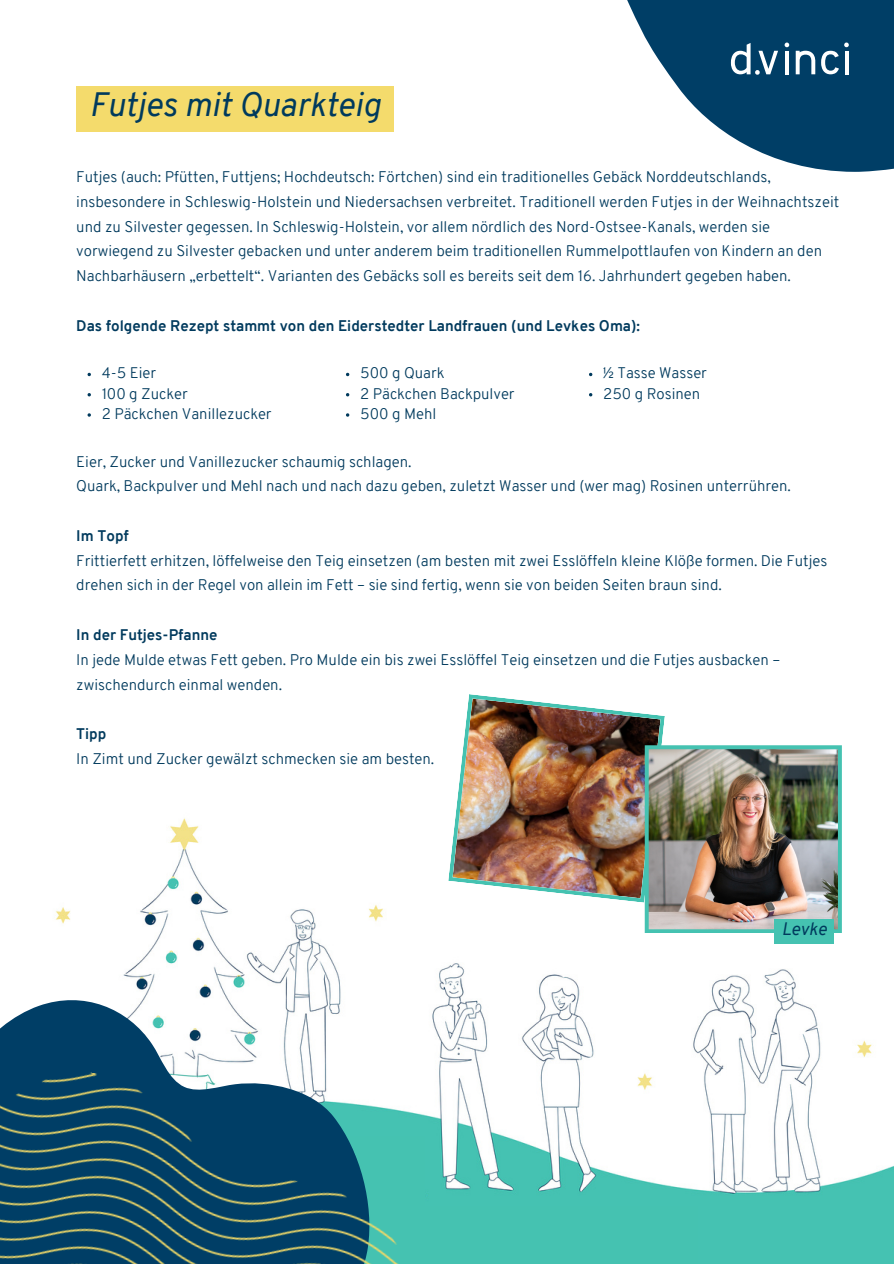
<style>
.page{position:relative;width:894px;height:1264px;background:#fff}
.page>*{position:absolute;margin:0;border:0;box-sizing:border-box;transform-origin:0 0}
.t1{font:italic 33px "Overpass";color:#003a5d}
.t2{font:italic 17.7px "Overpass";color:#003a5d}
.t3{font:300 15px/24.8px "Overpass";color:#003a5d}
.t4{font:700 15px "Overpass";color:#003a5d}
</style>
<div class="page">
<img style="left:164px;top:783px;width:729px;height:480px">
<svg style="left:27px;top:888px;width:393px;height:123px"></svg>
<div style="left:415px;top:1205px;width:282px;height:58px;background:#45c2b1"></div>
<svg style="left:627px;top:0;width:266px;height:172px;fill:#003e66"></svg>
<svg style="left:784px;top:51px;width:4px;height:23px"></svg>
<svg style="left:784px;top:43px;width:5px;height:4px"></svg>
<svg style="left:795px;top:43px;width:53px;height:31px"></svg>
<svg style="left:730px;top:43px;width:47px;height:32px"></svg>
<img style="left:0;top:1011px;width:487px;height:252px">
<img style="left:448px;top:694px;width:393px;height:239px">
<div style="left:76px;top:86px;width:318px;height:46px;background:#f4db6c"></div>
<svg style="left:87px;top:373px;width:4px;height:3px"></svg>
<svg style="left:87px;top:393px;width:4px;height:3px"></svg>
<div style="left:774px;top:918px;width:59px;height:25px;background:#45c2b1"></div>
<p class="t1" style="left:89px;top:92px;width:293px">Futjes mit Quarkteig</p>
<p class="t3" style="left:76px;top:166px;width:764px">Futjes (auch: Pfütten, Futtjens; Hochdeutsch: Förtchen) sind ein traditionelles Gebäck Norddeutschlands, insbesondere in Schleswig-Holstein und Niedersachsen verbreitet. Traditionell werden Futjes in der Weihnachtszeit und zu Silvester gegessen. In Schleswig-Holstein, vor allem nördlich des Nord-Ostsee-Kanals, werden sie vorwiegend zu Silvester gebacken und unter anderem beim traditionellen Rummelpottlaufen von Kindern an den Nachbarhäusern „erbettelt“. Varianten des Gebäcks soll es bereits seit dem 16. Jahrhundert gegeben haben.</p>
<p class="t4" style="left:76px;top:319px;width:565px">Das folgende Rezept stammt von den Eiderstedter Landfrauen (und Levkes Oma):</p>
<p class="t3" style="left:102px;top:362px;width:56px">4-5 Eier</p>
<p class="t3" style="left:102px;top:382px;width:87px">100 g Zucker</p>
<p class="t3" style="left:102px;top:403px;width:171px">2 Päckchen Vanillezucker</p>
<p class="t3" style="left:360px;top:362px;width:86px">500 g Quark</p>
<p class="t3" style="left:360px;top:382px;width:156px">2 Päckchen Backpulver</p>
<p class="t3" style="left:360px;top:403px;width:78px">500 g Mehl</p>
<p class="t3" style="left:603px;top:362px;width:105px">½ Tasse Wasser</p>
<p class="t3" style="left:603px;top:382px;width:98px">250 g Rosinen</p>
<p class="t3" style="left:76px;top:450px;width:337px">Eier, Zucker und Vanillezucker schaumig schlagen.</p>
<p class="t3" style="left:76px;top:475px;width:716px">Quark, Backpulver und Mehl nach und nach dazu geben, zuletzt Wasser und (wer mag) Rosinen unterrühren.</p>
<p class="t4" style="left:76px;top:529px;width:54px">Im Topf</p>
<p class="t3" style="left:76px;top:549px;width:752px">Frittierfett erhitzen, löffelweise den Teig einsetzen (am besten mit zwei Esslöffeln kleine Klöße formen. Die Futjes drehen sich in der Regel von allein im Fett – sie sind fertig, wenn sie von beiden Seiten braun sind.</p>
<p class="t4" style="left:76px;top:628px;width:142px">In der Futjes-Pfanne</p>
<p class="t3" style="left:76px;top:648px;width:705px">In jede Mulde etwas Fett geben. Pro Mulde ein bis zwei Esslöffel Teig einsetzen und die Futjes ausbacken – zwischendurch einmal wenden.</p>
<p class="t4" style="left:76px;top:727px;width:32px">Tipp</p>
<p class="t3" style="left:76px;top:747px;width:359px">In Zimt und Zucker gewälzt schmecken sie am besten.</p>
<p class="t2" style="left:781px;top:921px;width:47px">Levke</p>
</div>
